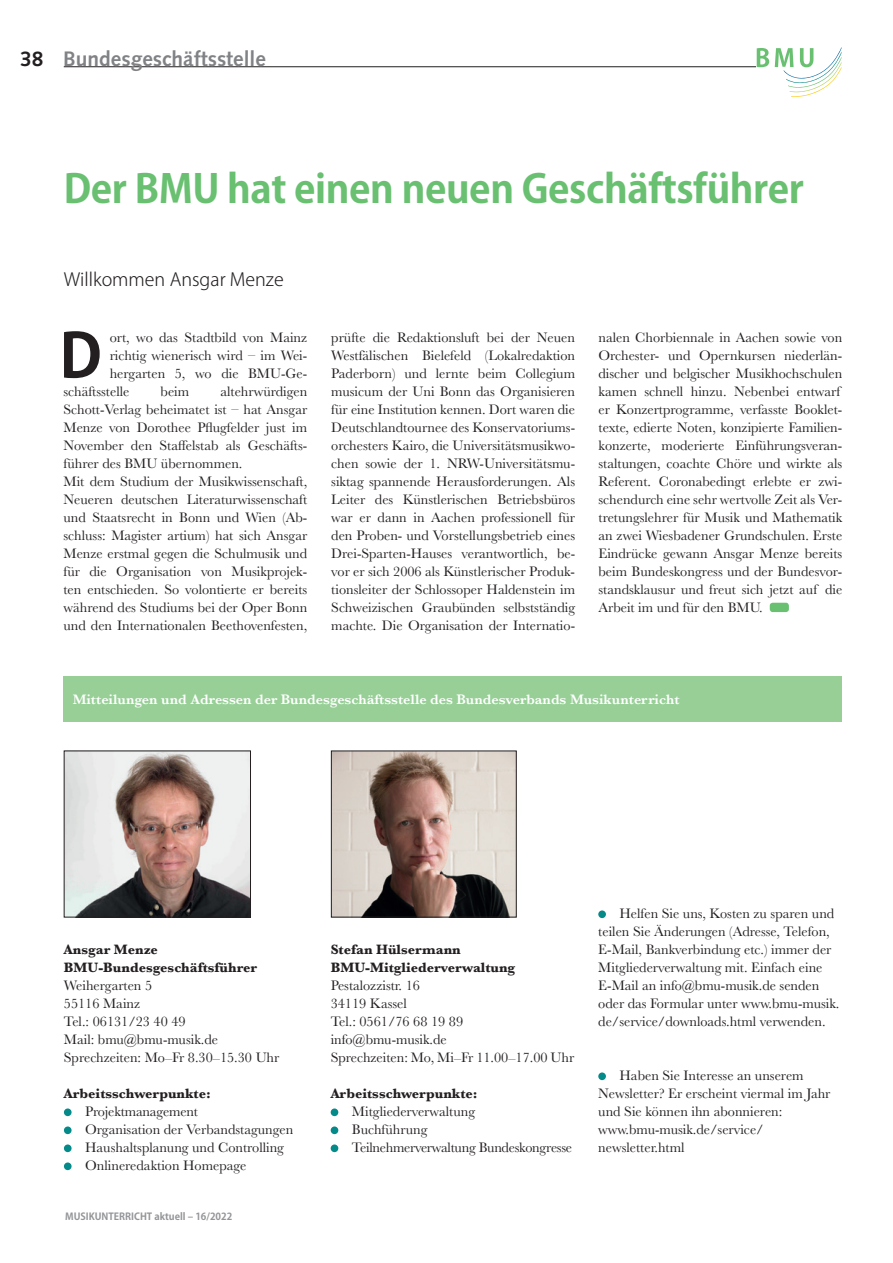
<style>
.page{position:relative;width:893px;height:1263px;background:#fff}
.page>*{position:absolute;margin:0;border:0;box-sizing:border-box;transform-origin:0 0}
.t1{font:700 60px "Koz Go Pro";color:#231f20}
.t2{font:700 39px "Koz Go Pro";letter-spacing:-.01em;color:#69c071}
.t3{font:700 21px "Syntax";color:#808285}
.t4{font:700 21px "Syntax";color:#231f20}
.t5{font:300 18px "Koz Go Pro";color:#231f20}
.t6{font:14.25px/18px "Baskerville";color:#231f20}
.t7{font:600 14.25px "Baskerville";color:#fff}
.t8{font:14.25px/18px "Baskerville";letter-spacing:-.02em;color:#231f20}
.t9{font:700 14.1px/18px "Baskerville";color:#231f20}
.t10{font:700 9.75px "Koz Go Pro";color:#939598}
</style>
<div class="page">
<hr style="left:64px;top:66px;width:692px;height:1px;background:#231f20">
<svg style="left:757px;top:48px;width:12px;height:19px"></svg>
<svg style="left:775px;top:48px;width:66px;height:49px"></svg>
<div style="left:770px;top:603px;width:19px;height:9px;background:#69c071;border-radius:3px"></div>
<div style="left:64px;top:1108px;width:8px;height:8px;background:#048a89;border-radius:50%"></div>
<div style="left:64px;top:1126px;width:8px;height:8px;background:#048a89;border-radius:50%"></div>
<div style="left:64px;top:1144px;width:8px;height:8px;background:#048a89;border-radius:50%"></div>
<div style="left:64px;top:1162px;width:8px;height:8px;background:#048a89;border-radius:50%"></div>
<div style="left:331px;top:1108px;width:7px;height:8px;background:#048a89;border-radius:50%"></div>
<div style="left:331px;top:1126px;width:7px;height:8px;background:#048a89;border-radius:50%"></div>
<div style="left:331px;top:1144px;width:7px;height:8px;background:#048a89;border-radius:50%"></div>
<div style="left:598px;top:910px;width:8px;height:8px;background:#048a89;border-radius:50%"></div>
<div style="left:598px;top:1072px;width:8px;height:8px;background:#048a89;border-radius:50%"></div>
<div style="left:64px;top:676px;width:778px;height:46px;background:#97cf97"></div>
<img style="left:66px;top:752px;width:183px;height:163px">
<div style="left:64px;top:750px;width:187px;height:167px;border:1px solid #231f20"></div>
<img style="left:333px;top:752px;width:182px;height:163px">
<div style="left:331px;top:750px;width:186px;height:167px;border:1px solid #231f20"></div>
<h3 class="t4" style="left:20px;top:47px;width:25px">38</h3>
<h3 class="t3" style="left:63px;top:47px;width:204px">Bundesgeschäftsstelle</h3>
<h2 class="t2" style="left:64px;top:163px;width:742px">Der BMU hat einen neuen Geschäftsführer</h2>
<p class="t5" style="left:64px;top:268px;width:221px">Willkommen Ansgar Menze</p>
<h1 class="t1" style="left:60px;top:317px;width:44px">D</h1>
<p class="t6" style="left:110px;top:329px;width:199px">ort, wo das Stadtbild von Mainz</p>
<p class="t6" style="left:110px;top:347px;width:199px">richtig wienerisch wird – im Wei-</p>
<p class="t6" style="left:110px;top:365px;width:199px">hergarten 5, wo die BMU-Ge-</p>
<p class="t6" style="left:63px;top:383px;width:67px">schäftsstelle</p>
<p class="t6" style="left:161px;top:383px;width:30px">beim</p>
<p class="t6" style="left:63px;top:383px;width:245px;text-indent:157px">altehrwürdigen Schott-Verlag beheimatet ist – hat Ansgar Menze von Dorothee Pflugfelder just im November den Staffelstab als Geschäfts&shy;führer des BMU übernommen.<br>Mit dem Studium der Musikwissenschaft, Neueren deutschen Literaturwissenschaft und Staatsrecht in Bonn und Wien (Ab&shy;schluss: Magister artium) hat sich Ansgar Menze erstmal gegen die Schulmusik und für die Organisation von Musikprojek&shy;ten entschieden. So volontierte er bereits während des Studiums bei der Oper Bonn und den Internationalen Beethovenfesten,</p>
<p class="t6" style="left:331px;top:329px;width:245px;text-align:justify">prüfte die Redaktionsluft bei der Neuen Westfälischen Bielefeld (Lokalredaktion Paderborn) und lernte beim Collegium musicum der Uni Bonn das Organisieren für eine Institution kennen. Dort waren die Deutschlandtournee des Konservatoriums&shy;orchesters Kairo, die Universitätsmusikwo&shy;chen sowie der 1. NRW-Universitätsmu&shy;siktag spannende Herausforderungen. Als Leiter des Künstlerischen Betriebsbüros war er dann in Aachen professionell für den Proben- und Vorstellungsbetrieb eines Drei-Sparten-Hauses verantwortlich, be&shy;vor er sich 2006 als Künstlerischer Produk&shy;tionsleiter der Schlossoper Haldenstein im Schweizischen Graubünden selbstständig machte. Die Organisation der Internatio-</p>
<p class="t6" style="left:598px;top:329px;width:245px">nalen Chorbiennale in Aachen sowie von Orchester- und Opernkursen niederlän&shy;discher und belgischer Musikhochschulen kamen schnell hinzu. Nebenbei entwarf er Konzertprogramme, verfasste Booklet&shy;texte, edierte Noten, konzipierte Familien&shy;konzerte, moderierte Einführungsveran&shy;staltungen, coachte Chöre und wirkte als Referent. Coronabedingt erlebte er zwi&shy;schendurch eine sehr wertvolle Zeit als Ver&shy;tretungslehrer für Musik und Mathematik an zwei Wiesbadener Grundschulen. Erste Eindrücke gewann Ansgar Menze bereits beim Bundeskongress und der Bundesvor&shy;standsklausur und freut sich jetzt auf die Arbeit im und für den BMU.</p>
<p class="t7" style="left:73px;top:689px;width:608px">Mitteilungen und Adressen der Bundesgeschäftsstelle des Bundesverbands Musikunterricht</p>
<p class="t9" style="left:64px;top:941px;width:195px">Ansgar Menze<br>BMU-Bundesgeschäftsführer</p>
<p class="t6" style="left:64px;top:977px;width:217px">Weihergarten 5<br>55116 Mainz<br>Tel.: 06131/23 40 49<br>Mail: bmu@bmu-musik.de<br>Sprechzeiten: Mo–Fr 8.30–15.30 Uhr</p>
<p class="t9" style="left:64px;top:1085px;width:148px">Arbeitsschwerpunkte:</p>
<p class="t6" style="left:85px;top:1103px;width:210px">Projektmanagement<br>Organisation der Verbandstagungen<br>Haushaltsplanung und Controlling<br>Onlineredaktion Homepage</p>
<p class="t10" style="left:65px;top:1210px;width:169px">MUSIKUNTERRICHT aktuell – 16/2022</p>
<p class="t9" style="left:331px;top:941px;width:186px">Stefan Hülsermann<br>BMU-Mitgliederverwaltung</p>
<p class="t6" style="left:331px;top:977px;width:245px">Pestalozzistr. 16<br>34119 Kassel<br>Tel.: 0561/76 68 19 89 info@bmu-musik.de<br>Sprechzeiten: Mo, Mi–Fr 11.00–17.00 Uhr</p>
<p class="t9" style="left:331px;top:1085px;width:148px">Arbeitsschwerpunkte:</p>
<p class="t8" style="left:352px;top:1103px;width:222px">Mitgliederverwaltung<br>Buchführung<br>Teilnehmerverwaltung Bundeskongresse</p>
<p class="t6" style="left:598px;top:905px;width:243px;text-indent:21px">Helfen Sie uns, Kosten zu sparen und teilen Sie Änderungen (Adresse, Telefon, E-Mail, Bankverbindung etc.) immer der Mitgliederverwaltung mit. Einfach eine E-Mail an info@bmu-musik.de senden oder das Formular unter www.bmu-musik. de/service/downloads.html verwenden.</p>
<p class="t6" style="left:598px;top:1067px;width:234px;text-indent:21px">Haben Sie Interesse an unserem<br>Newsletter? Er erscheint viermal im Jahr und Sie können ihn abonnieren: www.bmu-musik.de/service/ newsletter.html</p>
</div>
